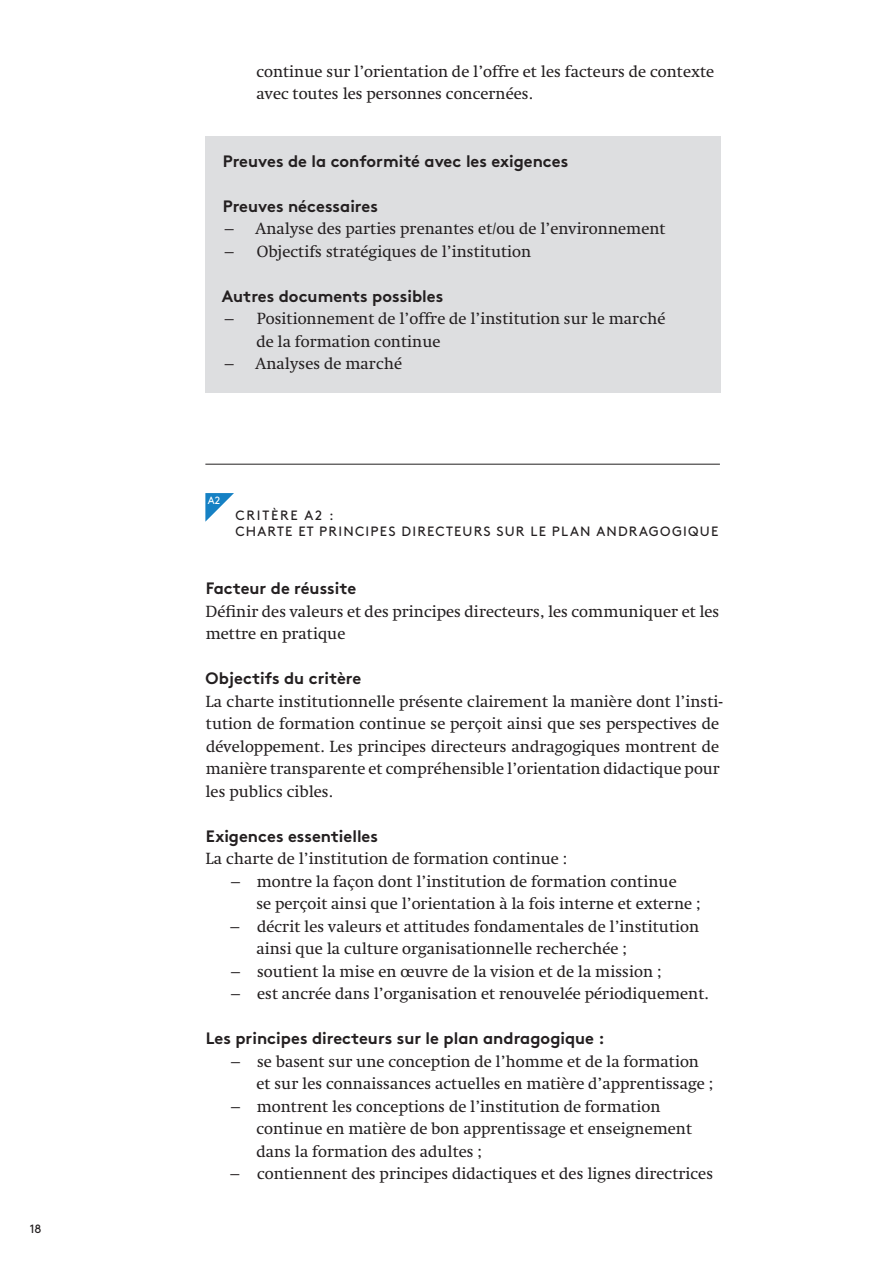
<style>
.page{position:relative;width:893px;height:1263px;background:#fff}
.page>*{position:absolute;margin:0;border:0;box-sizing:border-box;transform-origin:0 0}
.LAUFTEXT_BLOCKSATZ{font:16.5px/22.5px "Swift LT Pro";color:#231f20}
.ZWISCHENTITEL{font:700 16.5px "Brown Pro";color:#231f20}
.KRITERIUM{font:13.5px "Brown Pro";letter-spacing:.09em;color:#231f20}
.KRITERIUM-2{font:13.5px "Brown Pro";letter-spacing:.13em;color:#231f20}
.t1{font:12px "Brown Pro";color:#231f20}
.GLOSSAR_Erklärung{font:10.5px "Brown Pro";color:#fff}
</style>
<div class="page">
<div style="left:205px;top:136px;width:515px;height:257px;background:#dddee0"></div>
<hr style="left:205px;top:464px;width:515px;height:1px;background:#231f20">
<svg style="left:205px;top:493px;width:29px;height:29px"></svg>
<p class="t1" style="left:30px;top:1220px;width:13px">18</p>
<p class="LAUFTEXT_BLOCKSATZ" style="left:256px;top:60px;width:459px">continue sur l’orientation de l’offre et les facteurs de contexte avec toutes les personnes concernées.</p>
<p class="ZWISCHENTITEL" style="left:223px;top:147px;width:347px">Preuves de la conformité avec les exigences</p>
<p class="ZWISCHENTITEL" style="left:223px;top:192px;width:157px">Preuves nécessaires</p>
<p class="LAUFTEXT_BLOCKSATZ" style="left:225px;top:217px;width:442px">– Analyse des parties prenantes et/ou de l’environnement</p>
<p class="LAUFTEXT_BLOCKSATZ" style="left:225px;top:240px;width:308px">– Objectifs stratégiques de l’institution</p>
<p class="ZWISCHENTITEL" style="left:222px;top:282px;width:223px">Autres documents possibles</p>
<p class="LAUFTEXT_BLOCKSATZ" style="left:256px;top:307px;width:410px;text-indent:-32px">– Positionnement de l’offre de l’institution sur le marché de la formation continue</p>
<p class="LAUFTEXT_BLOCKSATZ" style="left:225px;top:352px;width:179px">– Analyses de marché</p>
<p class="GLOSSAR_Erklärung" style="left:208px;top:492px;width:14px">A2</p>
<p class="KRITERIUM-2" style="left:235px;top:505px;width:100px">CRITÈRE A2 :</p>
<p class="KRITERIUM" style="left:235px;top:521px;width:485px">CHARTE ET PRINCIPES DIRECTEURS SUR LE PLAN ANDRAGOGIQUE</p>
<p class="ZWISCHENTITEL" style="left:206px;top:575px;width:152px">Facteur de réussite</p>
<p class="LAUFTEXT_BLOCKSATZ" style="left:206px;top:600px;width:515px">Définir des valeurs et des principes directeurs, les communiquer et les mettre en pratique</p>
<p class="ZWISCHENTITEL" style="left:206px;top:665px;width:157px">Objectifs du critère</p>
<p class="LAUFTEXT_BLOCKSATZ" style="left:206px;top:690px;width:519px">La charte institutionnelle présente clairement la manière dont l’insti&shy;tution de formation continue se perçoit ainsi que ses perspectives de développement. Les principes directeurs andragogiques montrent de manière transparente et compréhensible l’orientation didactique pour les publics cibles.</p>
<p class="ZWISCHENTITEL" style="left:206px;top:822px;width:174px">Exigences essentielles</p>
<p class="LAUFTEXT_BLOCKSATZ" style="left:206px;top:847px;width:363px">La charte de l’institution de formation continue :</p>
<p class="LAUFTEXT_BLOCKSATZ" style="left:256px;top:870px;width:446px;text-indent:-25px">– montre la façon dont l’institution de formation continue<br>se perçoit ainsi que l’orientation à la fois interne et externe ;</p>
<p class="LAUFTEXT_BLOCKSATZ" style="left:256px;top:915px;width:444px;text-indent:-26px">– décrit les valeurs et attitudes fondamentales de l’institution ainsi que la culture organisationnelle recherchée ;</p>
<p class="LAUFTEXT_BLOCKSATZ" style="left:231px;top:960px;width:432px">– soutient la mise en œuvre de la vision et de la mission ;</p>
<p class="LAUFTEXT_BLOCKSATZ" style="left:231px;top:982px;width:479px">– est ancrée dans l’organisation et renouvelée périodiquement.</p>
<p class="ZWISCHENTITEL" style="left:206px;top:1025px;width:400px">Les principes directeurs sur le plan andragogique :</p>
<p class="LAUFTEXT_BLOCKSATZ" style="left:256px;top:1050px;width:458px;text-indent:-25px">– se basent sur une conception de l’homme et de la formation et sur les connaissances actuelles en matière d’apprentissage ;</p>
<p class="LAUFTEXT_BLOCKSATZ" style="left:256px;top:1095px;width:437px;text-indent:-25px">– montrent les conceptions de l’institution de formation continue en matière de bon apprentissage et enseignement dans la formation des adultes ;</p>
<p class="LAUFTEXT_BLOCKSATZ" style="left:231px;top:1162px;width:484px">– contiennent des principes didactiques et des lignes directrices</p>
</div>
